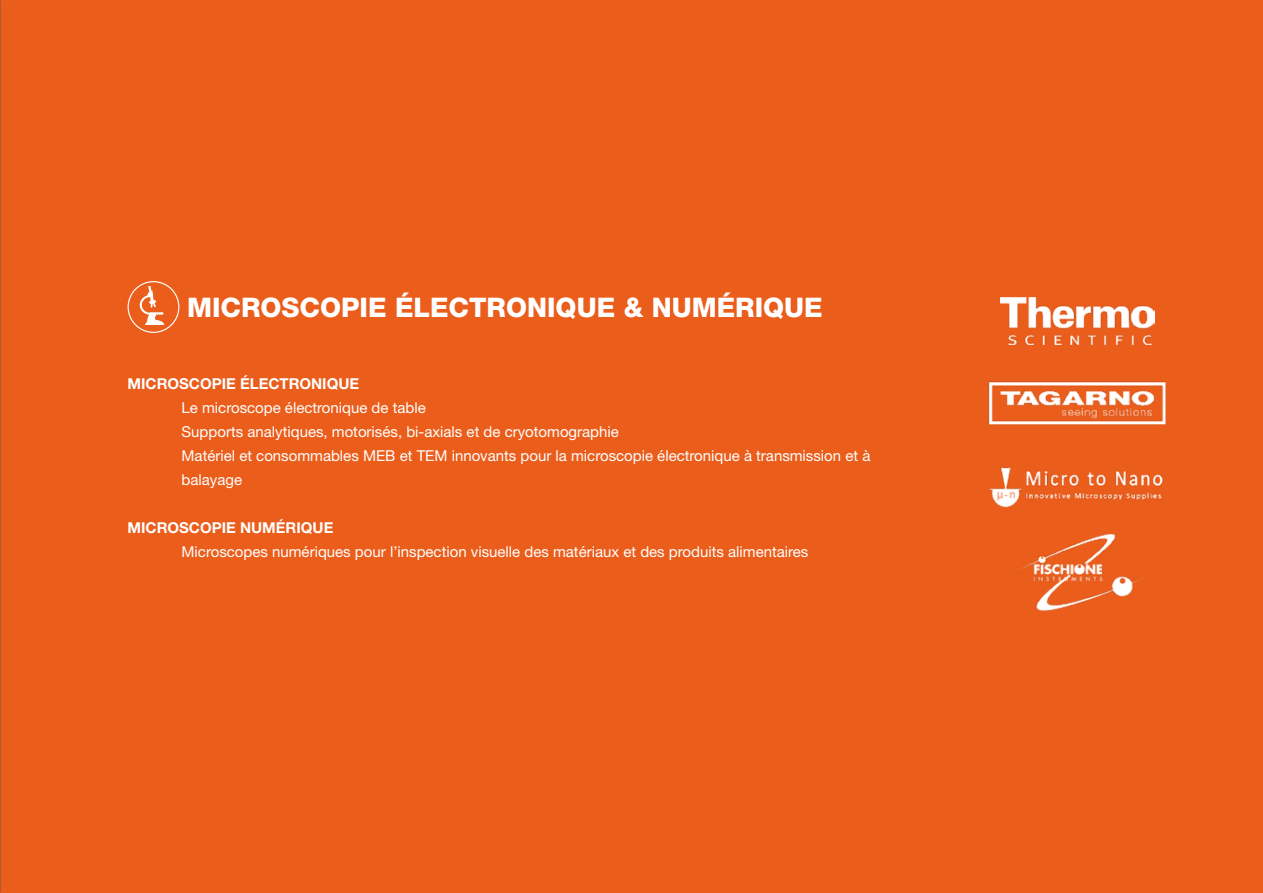
<style>
.page{position:relative;width:1263px;height:893px;background:#eb5d1b}
.page>*{position:absolute;margin:0;border:0;box-sizing:border-box;transform-origin:0 0}
.t1{font:800 27px "Helvetica Neue LT Std";color:#fff}
.t2{font:15px/24px "Helvetica Neue LT Std";color:#fff}
.t3{font:700 15px "Helvetica Neue LT Std";color:#fff}
</style>
<div class="page">
<img style="left:0;top:0;width:1px;height:893px">
<svg style="left:128px;top:281px;width:51px;height:52px"></svg>
<img style="left:988px;top:381px;width:178px;height:33px">
<img style="left:988px;top:414px;width:178px;height:94px">
<img style="left:1020px;top:534px;width:123px;height:77px">
<img style="left:1000px;top:298px;width:155px;height:47px">
<h1 class="t1" style="left:187px;top:291px;width:637px">MICROSCOPIE ÉLECTRONIQUE &amp; NUMÉRIQUE</h1>
<p class="t3" style="left:128px;top:374px;width:233px">MICROSCOPIE ÉLECTRONIQUE</p>
<p class="t2" style="left:182px;top:395px;width:690px">Le microscope électronique de table<br>Supports analytiques, motorisés, bi-axials et de cryotomographie<br>Matériel et consommables MEB et TEM innovants pour la microscopie électronique à transmission et à balayage</p>
<p class="t3" style="left:128px;top:518px;width:207px">MICROSCOPIE NUMÉRIQUE</p>
<p class="t2" style="left:182px;top:539px;width:628px">Microscopes numériques pour l’inspection visuelle des matériaux et des produits alimentaires</p>
</div>
